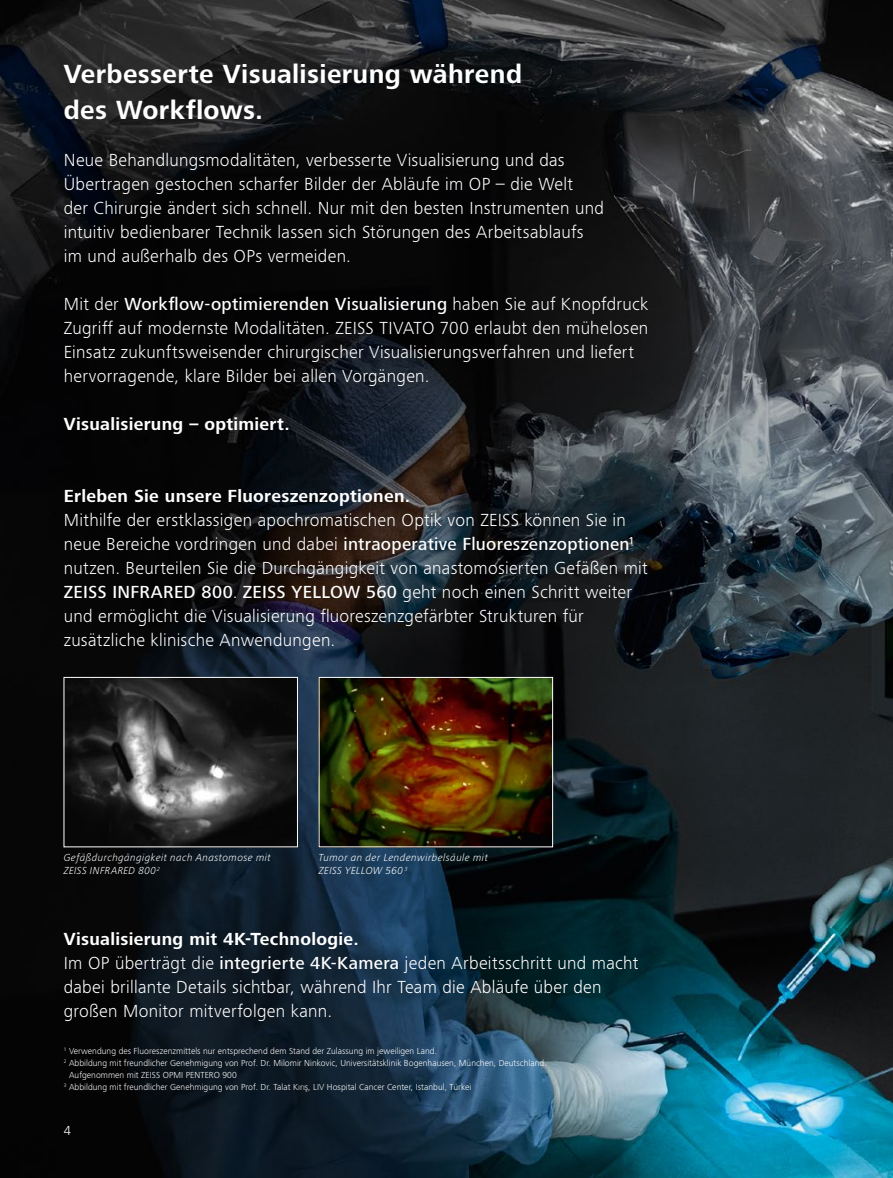
<style>
.page{position:relative;width:893px;height:1178px;background:#fff}
.page>*{position:absolute;margin:0;border:0;box-sizing:border-box;transform-origin:0 0}
.t1{font:700 27px/36px "ZEISS Frutiger Next W1 G";letter-spacing:.015em;color:#fff}
.t2{font:300 18px/24px "ZEISS Frutiger Next W1 G";letter-spacing:.015em;color:#fff}
.t3{font:700 18px "ZEISS Frutiger Next W1 G";letter-spacing:.015em;color:#fff}
.t4{font:300 13.5px "ZEISS Frutiger Next W1 G";color:#fff}
.t5{font:italic 300 10.5px/13.5px "ZEISS Frutiger Next W1 G";letter-spacing:.04em;color:#fff}
.t6{font:300 9px "ZEISS Frutiger Next W1 G";letter-spacing:.005em;color:#fff}
.s1{font-weight:500}
.s2{font-weight:700}
</style>
<div class="page">
<img style="left:0;top:0;width:893px;height:1178px">
<img style="left:66px;top:679px;width:230px;height:166px">
<div style="left:64px;top:677px;width:234px;height:170px;border:1px solid #fff"></div>
<img style="left:321px;top:679px;width:230px;height:166px">
<div style="left:319px;top:677px;width:234px;height:170px;border:1px solid #fff"></div>
<h1 class="t1" style="left:64px;top:55px;width:460px">Verbesserte Visualisierung während des Workflows.</h1>
<p class="t2" style="left:64px;top:147px;width:542px">Neue Behandlungsmodalitäten, verbesserte Visualisierung und das Übertragen gestochen scharfer Bilder der Abläufe im OP – die Welt<br>der Chirurgie ändert sich schnell. Nur mit den besten Instrumenten und intuitiv bedienbarer Technik lassen sich Störungen des Arbeitsablaufs im und außerhalb des OPs vermeiden.</p>
<p class="t2" style="left:64px;top:291px;width:586px">Mit der <span class="s1">Workflow-optimierenden Visualisierung</span> haben Sie auf Knopfdruck Zugriff auf modernste Modalitäten. ZEISS TIVATO 700 erlaubt den mühelosen Einsatz zukunftsweisender chirurgischer Visualisierungsverfahren und liefert hervorragende, klare Bilder bei allen Vorgängen.</p>
<p class="t3" style="left:64px;top:411px;width:228px">Visualisierung – optimiert.</p>
<p class="t3" style="left:64px;top:483px;width:348px">Erleben Sie unsere Fluoreszenzoptionen.</p>
<p class="t2" style="left:64px;top:507px;width:586px">Mithilfe der erstklassigen apochromatischen Optik von ZEISS können Sie in neue Bereiche vordringen und dabei <span class="s1">intraoperative Fluoreszenzoptionen</span><sup>1 </sup>nutzen. Beurteilen Sie die Durchgängigkeit von anastomosierten Gefäßen mit <span class="s1">ZEISS INFRARED 800</span>. <span class="s1">ZEISS YELLOW 560</span> geht noch einen Schritt weiter und ermöglicht die Visualisierung fluoreszenzgefärbter Strukturen für zusätzliche klinische Anwendungen.</p>
<p class="t5" style="left:64px;top:850px;width:208px">Gefäßdurchgängigkeit nach Anastomose mit<br>ZEISS INFRARED 800<sup>2</sup></p>
<p class="t5" style="left:319px;top:850px;width:170px">Tumor an der Lendenwirbelsäule mit<br>ZEISS YELLOW 560 <sup>3</sup></p>
<p class="t2" style="left:64px;top:926px;width:576px"><span class="s2">Visualisierung mit 4K-Technologie.<br></span>Im OP überträgt die <span class="s1">integrierte 4K-Kamera</span> jeden Arbeitsschritt und macht dabei brillante Details sichtbar, während Ihr Team die Abläufe über den großen Monitor mitverfolgen kann.</p>
<p class="t6" style="left:64px;top:1045px;width:375px"><sup>1</sup> Verwendung des Fluoreszenzmittels nur entsprechend dem Stand der Zulassung im jeweiligen Land.</p>
<p class="t6" style="left:64px;top:1057px;width:484px"><sup>2</sup> Abbildung mit freundlicher Genehmigung von Prof. Dr. Milomir Ninkovic, Universitätsklinik Bogenhausen, München, Deutschland.</p>
<p class="t6" style="left:69px;top:1069px;width:169px">Aufgenommen mit ZEISS OPMI PENTERO 900</p>
<p class="t6" style="left:64px;top:1081px;width:409px"><sup>3</sup> Abbildung mit freundlicher Genehmigung von Prof. Dr. Talat Kırış, LIV Hospital Cancer Center, Istanbul, Türkei</p>
<p class="t4" style="left:64px;top:1121px;width:9px">4</p>
</div>
